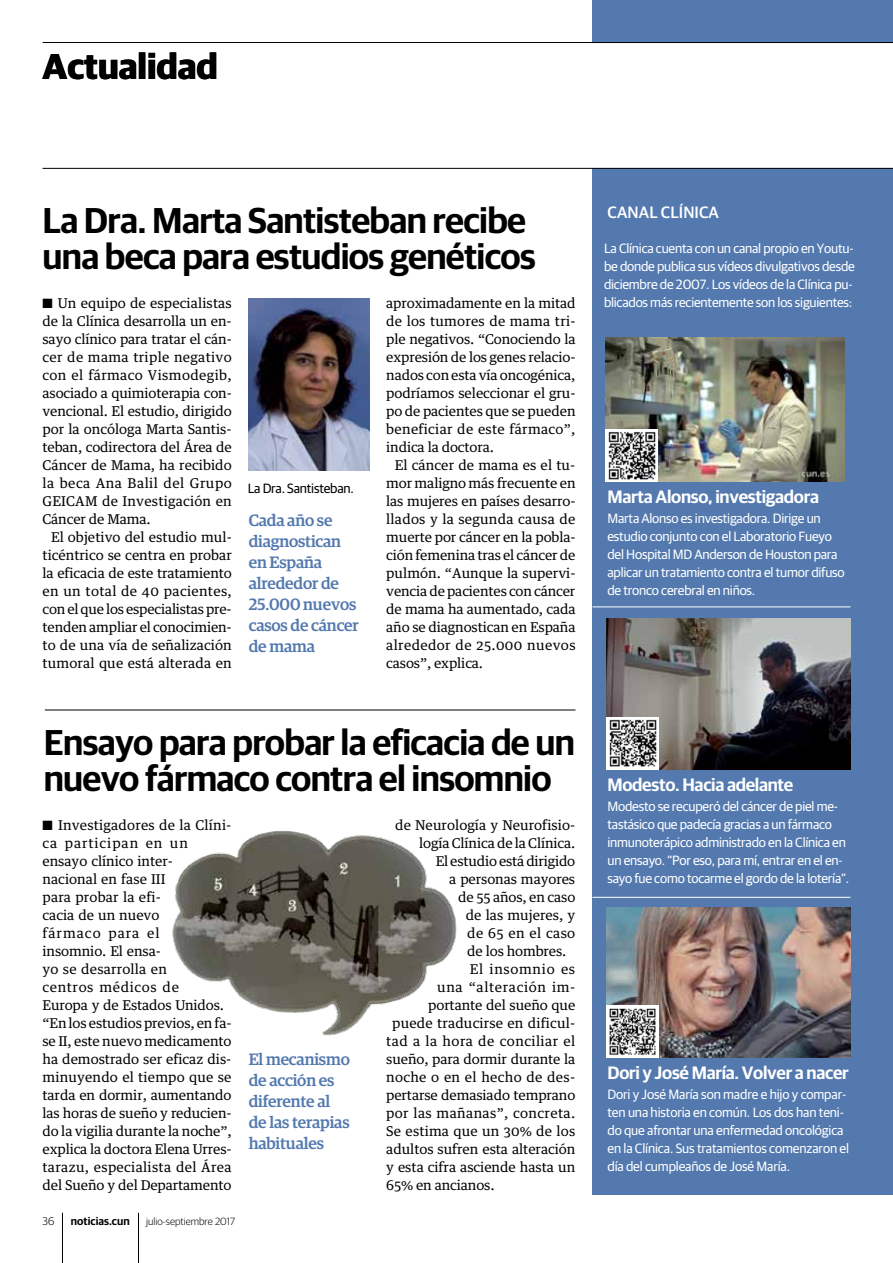
<style>
.page{position:relative;width:893px;height:1263px;background:#fff}
.page>*{position:absolute;margin:0;border:0;box-sizing:border-box;transform-origin:0 0}
.t1{font:600 36px/36px "Guardian Sans";letter-spacing:-.02em;color:#000}
.t2{font:700 36px "Guardian Sans";color:#000}
.t3{font:600 18px "Guardian Sans";letter-spacing:-.015em;color:#fff}
.t4{font:500 16.5px/21px "Guardian Egyp";letter-spacing:-.01em;color:#5379af}
.t5{font:500 16.5px "Guardian Sans";letter-spacing:.005em;color:#fff}
.t6{font:13.5px/18px "Guardian Text Egyp";letter-spacing:-.005em;color:#000;text-align:justify}
.t7{font:13.5px/18px "Guardian Sans";letter-spacing:-.015em;color:#fff}
.t8{font:13.5px "Guardian Text Egyp";letter-spacing:.025em;color:#000}
.t9{font:13.5px "Guardian Text Egyp";letter-spacing:.03em;color:#000}
.t10{font:13.5px "Guardian Text Egyp";letter-spacing:.02em;color:#000}
.t11{font:13.5px "Guardian Sans";letter-spacing:-.015em;color:#000}
.t12{font:13.5px "Guardian Text Egyp";letter-spacing:.045em;color:#000}
.t13{font:13.5px "Guardian Text Egyp";letter-spacing:.05em;color:#000}
.t14{font:600 11.25px "Guardian Sans";color:#000}
.t15{font:300 11.25px "Guardian Sans";color:#000}
.t16{font:300 10.5px "Guardian Sans";color:#000}
</style>
<div class="page">
<hr style="left:138px;top:1213px;width:1px;height:50px;background:#000">
<hr style="left:62px;top:1213px;width:1px;height:50px;background:#000">
<div style="left:592px;top:0;width:301px;height:1195px;background:#5379af"></div>
<div style="left:45px;top:42px;width:848px;height:126px;background:#fff"></div>
<hr style="left:43px;top:42px;width:850px;height:1px;background:#000">
<img style="left:249px;top:299px;width:120px;height:171px">
<hr style="left:43px;top:168px;width:850px;height:1px;background:#000">
<hr style="left:592px;top:897px;width:258px;height:1px;background:#fff">
<img style="left:605px;top:337px;width:239px;height:145px">
<img style="left:607px;top:907px;width:243px;height:151px">
<img style="left:607px;top:619px;width:243px;height:150px">
<hr style="left:592px;top:607px;width:258px;height:1px;background:#fff">
<div style="left:607px;top:1005px;width:52px;height:53px;background:#fff"></div>
<img style="left:609px;top:1008px;width:47px;height:47px">
<div style="left:605px;top:429px;width:53px;height:53px;background:#fff"></div>
<img style="left:608px;top:432px;width:48px;height:48px">
<img style="left:607px;top:717px;width:52px;height:52px">
<hr style="left:45px;top:710px;width:530px;height:1px;background:#000">
<img style="left:172px;top:831px;width:285px;height:205px">
<h1 class="t2" style="left:43px;top:40px;width:177px">Actualidad</h1>
<h1 class="t1" style="left:43px;top:199px;width:495px">La Dra. Marta Santisteban recibe una beca para estudios genéticos</h1>
<p class="t5" style="left:608px;top:200px;width:113px">CANAL CLÍNI CA</p>
<p class="t7" style="left:604px;top:238px;width:252px;text-align:justify">La Clínica cuenta con un canal propio en Youtu&shy;be donde publica sus vídeos divulgativos desde diciembre de 2007. Los vídeos de la Clínica pu-</p>
<p class="t6" style="left:43px;top:293px;width:191px">■ Un equipo de especialistas de la Clínica desarrolla un en&shy;sayo clínico para tratar el cán&shy;cer de mama triple negativo con el fármaco Vismodegib, asociado a quimioterapia con&shy;vencional. El estudio, dirigido por la oncóloga Marta Santis&shy;teban, codirectora del Área de Cáncer de Mama, ha recibido la beca Ana Balil del Grupo GEICAM de Investigación en Cáncer de Mama.</p>
<p class="t6" style="left:43px;top:527px;width:191px;text-indent:9px">El objetivo del estudio mul&shy;ticéntrico se centra en probar la eficacia de este tratamiento en un total de 40 pacientes, con el que los especialistas pre&shy;tenden ampliar el conocimien&shy;to de una vía de señalización tumoral que está alterada en</p>
<p class="t11" style="left:248px;top:478px;width:108px">La Dra. Santisteban.</p>
<p class="t4" style="left:249px;top:508px;width:112px">Cada año se diagnostican en España alrededor de<br>25.000 nuevos casos de cáncer de mama</p>
<p class="t6" style="left:386px;top:293px;width:191px">aproximadamente en la mitad</p>
<p class="t7" style="left:604px;top:292px;width:250px">blicados más recientemente son los siguientes:</p>
<p class="t6" style="left:386px;top:311px;width:191px">de los tumores de mama tri&shy;ple negativos. “Conociendo la expresión de los genes relacio&shy;nados con esta vía oncogénica, podríamos seleccionar el gru&shy;po de pacientes que se pueden beneficiar de este fármaco”, indica la doctora.</p>
<p class="t6" style="left:386px;top:455px;width:191px;text-indent:9px">El cáncer de mama es el tu&shy;mor maligno más frecuente en las mujeres en países desarro&shy;llados y la segunda causa de muerte por cáncer en la pobla&shy;ción femenina tras el cáncer de pulmón. “Aunque la supervi&shy;vencia de pacientes con cáncer de mama ha aumentado, cada año se diagnostican en España alrededor de 25.000 nuevos casos”, explica.</p>
<h2 class="t3" style="left:607px;top:484px;width:213px">Marta Alonso, investigadora</h2>
<p class="t7" style="left:607px;top:508px;width:239px">Marta Alonso es investigadora. Dirige un estudio conjunto con el Laboratorio Fueyo del Hospital MD Anderson de Houston para aplicar un tratamiento contra el tumor difuso de tronco cerebral en niños.</p>
<h1 class="t1" style="left:44px;top:721px;width:533px">Ensayo para probar la eficacia de un nuevo fármaco contra el insomnio</h1>
<p class="t6" style="left:43px;top:815px;width:191px;text-align:left">■ Investigadores de la Clíni&shy;ca participan en un ensayo clínico inter-<br>nacional en fase III<br>para probar la efi-<br>cacia de un nuevo<br>fármaco para el<br>insomnio. El ensa-<br>yo se desarrolla en<br>centros médicos de<br>Europa y de Estados Unidos. “En los estudios previos, en fa&shy;se II, este nuevo medicamento ha demostrado ser eficaz dis&shy;minuyendo el tiempo que se tarda en dormir, aumentando las horas de sueño y reducien&shy;do la vigilia durante la noche”, explica la doctora Elena Urres&shy;tarazu, especialista del Área del Sueño y del Departamento</p>
<p class="t15" style="left:43px;top:1213px;width:13px">36</p>
<p class="t14" style="left:71px;top:1212px;width:60px">noticias.cun</p>
<p class="t16" style="left:146px;top:1214px;width:90px">julio-septiembre 2017</p>
<p class="t4" style="left:249px;top:1048px;width:103px">El mecanismo de acción es diferente al de las terapias habituales</p>
<p class="t6" style="left:395px;top:815px;width:181px">de Neurología y Neurofisio-</p>
<p class="t6" style="left:419px;top:833px;width:158px">logía Clínica de la Clínica.</p>
<p class="t6" style="left:436px;top:851px;width:141px">El estudio está dirigido</p>
<p class="t6" style="left:449px;top:869px;width:127px">a personas mayores</p>
<p class="t6" style="left:458px;top:887px;width:119px">de 55 años, en caso</p>
<p class="t6" style="left:466px;top:905px;width:111px">de las mujeres, y</p>
<p class="t6" style="left:467px;top:923px;width:110px">de 65 en el caso</p>
<p class="t6" style="left:467px;top:941px;width:101px">de los hombres.</p>
<p class="t13" style="left:470px;top:958px;width:107px">El insomnio es</p>
<p class="t12" style="left:437px;top:976px;width:139px">una “alteración im-</p>
<p class="t6" style="left:428px;top:995px;width:149px">portante del sueño que</p>
<p class="t6" style="left:392px;top:1013px;width:184px">puede traducirse en dificul-</p>
<p class="t9" style="left:386px;top:1030px;width:191px">tad a la hora de conciliar el</p>
<p class="t6" style="left:386px;top:1049px;width:191px">sueño, para dormir durante la</p>
<p class="t10" style="left:386px;top:1066px;width:190px">noche o en el hecho de des-</p>
<p class="t6" style="left:386px;top:1085px;width:191px">pertarse demasiado temprano</p>
<p class="t8" style="left:386px;top:1102px;width:190px">por las mañanas”, concreta.</p>
<p class="t6" style="left:386px;top:1121px;width:191px">Se estima que un 30% de los</p>
<p class="t6" style="left:386px;top:1139px;width:191px">adultos sufren esta alteración</p>
<p class="t6" style="left:386px;top:1157px;width:190px">y esta cifra asciende hasta un</p>
<p class="t6" style="left:386px;top:1175px;width:110px">65% en ancianos.</p>
<h2 class="t3" style="left:607px;top:772px;width:187px">Modesto. Hacia adelante</h2>
<p class="t7" style="left:607px;top:796px;width:243px">Modesto se recuperó del cáncer de piel me&shy;tastásico que padecía gracias a un fármaco inmunoterápico administrado en la Clínica en un ensayo. “Por eso, para mí, entrar en el en&shy;sayo fue como tocarme el gordo de la lotería”.</p>
<h2 class="t3" style="left:607px;top:1060px;width:243px">Dori y José María. Volver a nacer</h2>
<p class="t7" style="left:607px;top:1084px;width:243px">Dori y José María son madre e hijo y compar&shy;ten una historia en común. Los dos han teni&shy;do que afrontar una enfermedad oncológica en la Clínica. Sus tratamientos comenzaron el día del cumpleaños de José María.</p>
</div>
